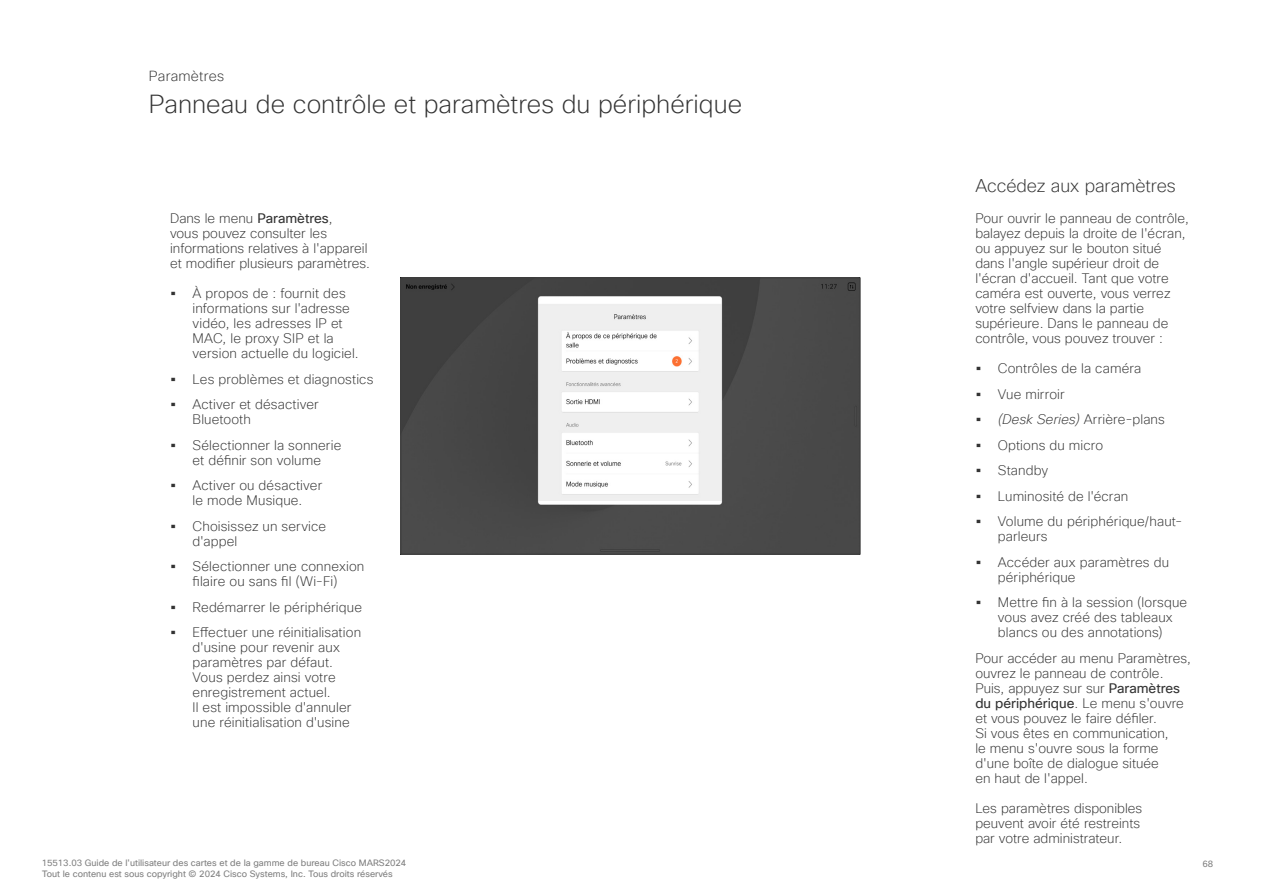
<style>
.page{position:relative;width:1263px;height:893px;background:#fff}
.page>*{position:absolute;margin:0;border:0;box-sizing:border-box;transform-origin:0 0}
.t1{font:200 25.5px "Cisco Sans TT";color:#333}
.t2{font:200 18px "Cisco Sans TT";letter-spacing:-.005em;color:#333}
.t3{font:200 14.25px "Cisco Sans TT";letter-spacing:.015em;color:#333}
.t4{font:200 13.5px/15px "Cisco Sans TT";color:#333}
.t5{font:9px/10.8px "Cisco Sans TT";color:#808080}
.t6{font:9px "Cisco Sans";color:#808080}
.s1{font-weight:400}
.s2{font-weight:400;font-size:21px}
.s3{font-style:italic}
</style>
<div class="page">
<img style="left:402px;top:279px;width:456px;height:273px">
<div style="left:400px;top:277px;width:460px;height:277px;border:1px solid #3d3d3d"></div>
<p class="t3" style="left:149px;top:67px;width:77px">Paramètres</p>
<h1 class="t1" style="left:149px;top:87px;width:595px">Panneau de contrôle et paramètres du périphérique</h1>
<p class="t4" style="left:170px;top:211px;width:201px">Dans le menu <span class="s1">Paramètres</span>,<br>vous pouvez consulter les informations relatives à l'appareil et modifier plusieurs paramètres.</p>
<p class="t4" style="left:193px;top:286px;width:167px;text-indent:-22px"><span class="s2">•</span> À propos de : fournit des informations sur l'adresse vidéo, les adresses IP et<br>MAC, le proxy SIP et la version actuelle du logiciel.</p>
<p class="t4" style="left:170px;top:372px;width:205px"><span class="s2">•</span> Les problèmes et diagnostics</p>
<p class="t4" style="left:193px;top:397px;width:128px;text-indent:-22px"><span class="s2">•</span> Activer et désactiver<br>Bluetooth</p>
<p class="t4" style="left:170px;top:438px;width:173px;text-align:center"><span class="s2">•</span> Sélectionner la sonnerie et définir son volume</p>
<p class="t4" style="left:170px;top:478px;width:154px;text-align:center"><span class="s2">•</span> Activer ou désactiver le mode Musique.</p>
<p class="t4" style="left:193px;top:519px;width:135px;text-indent:-22px"><span class="s2">•</span> Choisissez un service d'appel</p>
<p class="t4" style="left:170px;top:559px;width:196px;text-align:center"><span class="s2">•</span> Sélectionner une connexion filaire ou sans fil (Wi-Fi)</p>
<p class="t4" style="left:170px;top:600px;width:193px"><span class="s2">•</span> Redémarrer le périphérique</p>
<p class="t4" style="left:193px;top:625px;width:170px;text-indent:-22px"><span class="s2">•</span> Effectuer une réinitialisation d'usine pour revenir aux paramètres par défaut.<br>Vous perdez ainsi votre enregistrement actuel.<br>Il est impossible d'annuler une réinitialisation d'usine</p>
<h2 class="t2" style="left:975px;top:174px;width:202px">Accédez aux paramètres</h2>
<p class="t4" style="left:975px;top:211px;width:215px">Pour ouvrir le panneau de contrôle, balayez depuis la droite de l'écran, ou appuyez sur le bouton situé dans l'angle supérieur droit de l'écran d'accueil. Tant que votre caméra est ouverte, vous verrez votre selfview dans la partie supérieure. Dans le panneau de contrôle, vous pouvez trouver :</p>
<p class="t4" style="left:975px;top:361px;width:168px"><span class="s2">•</span> Contrôles de la caméra</p>
<p class="t4" style="left:975px;top:387px;width:91px"><span class="s2">•</span> Vue mirroir</p>
<p class="t4" style="left:975px;top:412px;width:191px"><span class="s2">•</span> <span class="s3">(Desk Series)</span> Arrière-plans</p>
<p class="t4" style="left:975px;top:438px;width:129px"><span class="s2">•</span> Options du micro</p>
<p class="t4" style="left:975px;top:463px;width:74px"><span class="s2">•</span> Standby</p>
<p class="t4" style="left:975px;top:489px;width:155px"><span class="s2">•</span> Luminosité de l'écran</p>
<p class="t4" style="left:998px;top:514px;width:186px;text-indent:-22px"><span class="s2">•</span> Volume du périphérique/haut&shy;parleurs</p>
<p class="t4" style="left:998px;top:555px;width:173px;text-indent:-22px"><span class="s2">•</span> Accéder aux paramètres du périphérique</p>
<p class="t4" style="left:998px;top:595px;width:191px;text-indent:-22px"><span class="s2">•</span> Mettre fin à la session (lorsque vous avez créé des tableaux blancs ou des annotations)</p>
<p class="t4" style="left:975px;top:651px;width:217px">Pour accéder au menu Paramètres, ouvrez le panneau de contrôle.<br>Puis, appuyez sur sur <span class="s1">Paramètres du périphérique</span>. Le menu s'ouvre et vous pouvez le faire défiler.<br>Si vous êtes en communication,<br>le menu s'ouvre sous la forme d'une boîte de dialogue située<br>en haut de l'appel.</p>
<p class="t4" style="left:975px;top:801px;width:168px">Les paramètres disponibles peuvent avoir été restreints par votre administrateur.</p>
<p class="t5" style="left:42px;top:858px;width:366px">15513.03 Guide de l'utilisateur des cartes et de la gamme de bureau Cisco MARS2024<br>Tout le contenu est sous copyright © 2024 Cisco Systems, Inc. Tous droits réservés</p>
<p class="t6" style="left:1202px;top:858px;width:12px">68</p>
</div>
